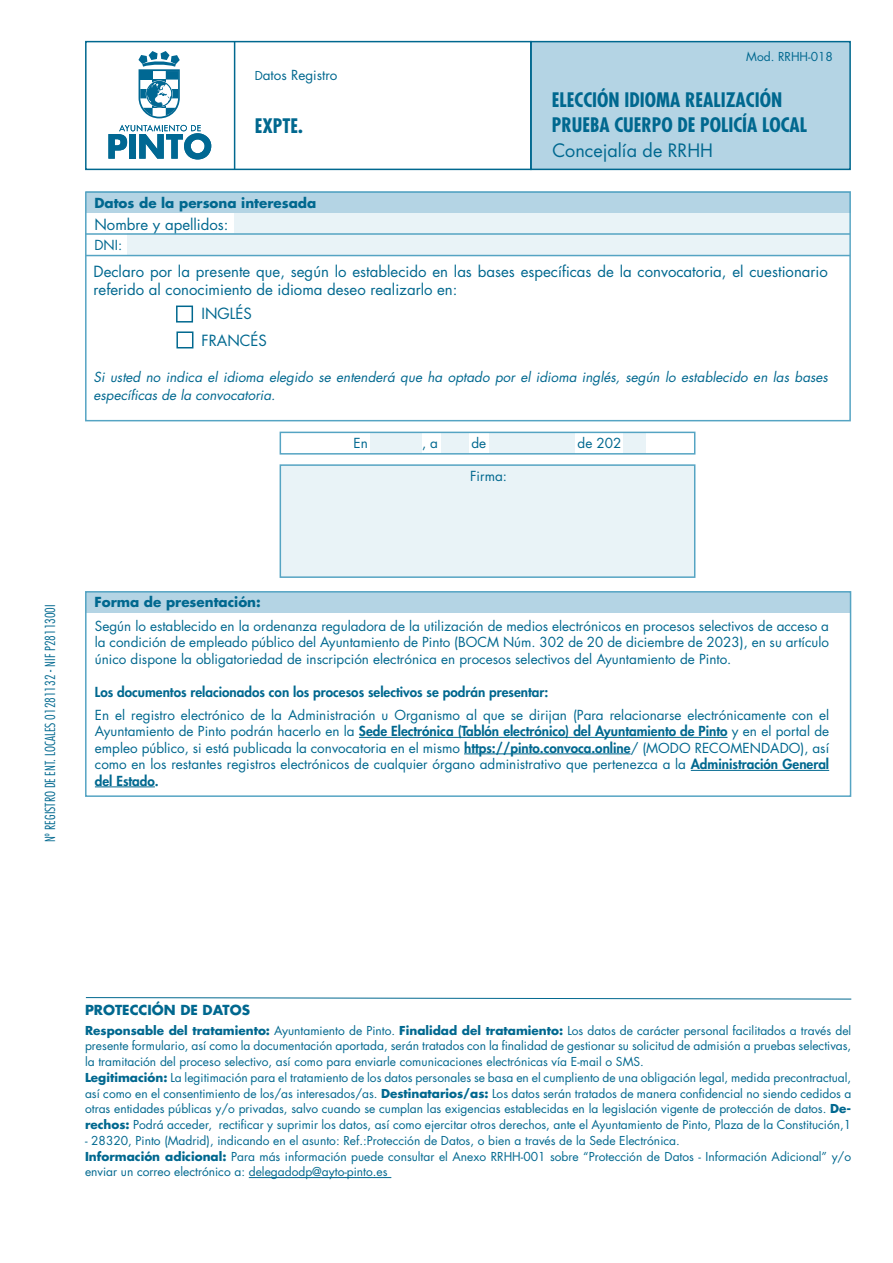
<style>
.page{position:relative;width:893px;height:1263px;background:#fff}
.page>*{position:absolute;margin:0;border:0;box-sizing:border-box;transform-origin:0 0}
.t1{font:700 condensed 19.5px "Futura Std";color:#00688f}
.t2{font:18px "Futura Std";color:#00688f}
.t3{font:15px/18px "Futura Std";color:#00688f}
.t4{font:13.5px/16.5px "Futura Std";color:#00688f;text-align:justify}
.t5{font:italic 13.5px/18px "Futura Std";color:#00688f}
.t6{font:800 13.5px "Futura Std";color:#00688f}
.t7{font:700 13.5px "Futura Std";color:#00688f}
.t8{font:300 condensed 13.5px "Futura Std";color:#00688f}
.t9{font:12px/15.8px "Futura Std";color:#00688f;text-align:justify}
.s1{font-size:12px}
.s2{font-weight:800}
.s3{font-weight:700}
</style>
<div class="page">
<div style="left:234px;top:212px;width:615px;height:22px;background:#e9f3f7"></div>
<div style="left:530px;top:41px;width:321px;height:129px;background:#b4d4e4;border:2px solid #00688f"></div>
<div style="left:85px;top:41px;width:447px;height:129px;border:2px solid #00688f"></div>
<hr style="left:234px;top:41px;width:1px;height:128px;background:#00688f">
<div style="left:128px;top:233px;width:721px;height:22px;background:#e9f3f7"></div>
<div style="left:86px;top:191px;width:765px;height:22px;background:#b4d4e4"></div>
<div style="left:85px;top:191px;width:766px;height:230px;border:2px solid #55a4c3"></div>
<hr style="left:86px;top:255px;width:764px;height:1px;background:#55a4c3">
<hr style="left:86px;top:233px;width:764px;height:2px;background:#55a4c3">
<div style="left:623px;top:433px;width:23px;height:21px;background:#e9f3f7"></div>
<div style="left:489px;top:432px;width:85px;height:22px;background:#e9f3f7"></div>
<div style="left:441px;top:432px;width:27px;height:22px;background:#e9f3f7"></div>
<div style="left:370px;top:432px;width:51px;height:22px;background:#e9f3f7"></div>
<div style="left:280px;top:432px;width:415px;height:23px;border:2px solid #55a4c3"></div>
<div style="left:280px;top:464px;width:415px;height:114px;background:#e9f3f7;border:2px solid #55a4c3"></div>
<hr style="left:249px;top:1177px;width:142px;height:1px;background:#00688f">
<svg style="left:85px;top:997px;width:767px;height:3px"></svg>
<svg style="left:108px;top:125px;width:103px;height:34px"></svg>
<svg style="left:138px;top:51px;width:42px;height:67px"></svg>
<div style="left:176px;top:306px;width:17px;height:17px;border:2px solid #00688f"></div>
<div style="left:176px;top:331px;width:17px;height:17px;border:2px solid #00688f"></div>
<div style="left:85px;top:591px;width:765px;height:21px;background:#b4d4e4"></div>
<div style="left:85px;top:591px;width:766px;height:206px;border:2px solid #55a4c3"></div>
<hr style="left:359px;top:737px;width:368px;height:1px;background:#00688f">
<hr style="left:464px;top:753px;width:167px;height:1px;background:#00688f">
<hr style="left:691px;top:770px;width:138px;height:1px;background:#00688f">
<hr style="left:95px;top:786px;width:60px;height:1px;background:#00688f">
<p class="t4" style="left:255px;top:67px;width:84px"><span class="s1">D</span>atos Registro</p>
<p class="t1" style="left:255px;top:114px;width:50px">EXPTE.</p>
<p class="t9" style="left:746px;top:49px;width:88px">Mod. RRHH-018</p>
<p class="t1" style="left:552px;top:88px;width:232px">ELECCIÓN IDIOMA REALIZACIÓN</p>
<p class="t1" style="left:552px;top:113px;width:257px">PRUEBA CUERPO DE POLICÍA LOCAL</p>
<p class="t2" style="left:552px;top:139px;width:162px">Concejalía de RRHH</p>
<p class="t7" style="left:94px;top:193px;width:223px">Datos de la persona interesada</p>
<p class="t4" style="left:94px;top:237px;width:29px">DNI:</p>
<p class="t3" style="left:94px;top:216px;width:136px">Nombre y apellidos:</p>
<p class="t3" style="left:94px;top:263px;width:736px">Declaro por la presente que, según lo establecido en las bases específicas de la convocatoria, el cuestionario referido al conocimiento de idioma deseo realizarlo en:</p>
<p class="t3" style="left:202px;top:305px;width:52px">INGLÉS</p>
<p class="t3" style="left:202px;top:332px;width:67px">FRANCÉS</p>
<p class="t5" style="left:94px;top:368px;width:736px">Si usted no indica el idioma elegido se entenderá que ha optado por el idioma inglés, según lo establecido en las bases específicas de la convocatoria.</p>
<p class="t4" style="left:354px;top:435px;width:16px">En</p>
<p class="t4" style="left:422px;top:435px;width:18px">, a</p>
<p class="t4" style="left:471px;top:435px;width:16px">de</p>
<p class="t4" style="left:578px;top:435px;width:45px">de 202</p>
<p class="t4" style="left:470px;top:468px;width:38px">Firma:</p>
<p class="t8" style="left:42px;top:842px;width:240px;rotate:-90deg">Nº REGISTRO DE ENT. LOCALES 01281132 - NIF P2811300I</p>
<p class="t7" style="left:94px;top:593px;width:168px">Forma de presentación:</p>
<p class="t4" style="left:95px;top:617px;width:736px">Según lo establecido en la ordenanza reguladora de la utilización de medios electrónicos en procesos selectivos de acceso a la condición de empleado público del Ayuntamiento de Pinto (BOCM Núm. 302 de 20 de diciembre de 2023), en su artículo único dispone la obligatoriedad de inscripción electrónica en procesos selectivos del Ayuntamiento de Pinto.</p>
<p class="t6" style="left:95px;top:683px;width:455px">Los documentos relacionados con los procesos selectivos se podrán presentar:</p>
<p class="t4" style="left:95px;top:706px;width:736px">En el registro electrónico de la Administración u Organismo al que se dirijan (Para relacionarse electrónicamente con el Ayuntamiento de Pinto podrán hacerlo en la <span class="s2">Sede Electrónica (Tablón electrónico) del Ayuntamiento de Pinto</span> y en el portal de empleo público, si está publicada la convocatoria en el mismo <span class="s2">https://pinto.convoca.online</span>/ (MODO RECOMENDADO), así como en los restantes registros electrónicos de cualquier órgano administrativo que pertenezca a la <span class="s2">Administración General del Estado.</span></p>
<p class="t7" style="left:85px;top:1000px;width:166px">PROTECCIÓN DE DATOS</p>
<p class="t9" style="left:85px;top:1022px;width:768px"><span class="s3">Responsable del tratamiento:</span> Ayuntamiento de Pinto. <span class="s3">Finalidad del tratamiento:</span> Los datos de carácter personal facilitados a través del presente formulario, así como la documentación aportada, serán tratados con la finalidad de gestionar su solicitud de admisión a pruebas selectivas, la tramitación del proceso selectivo, así como para enviarle comunicaciones electrónicas vía E-mail o SMS.</p>
<p class="t9" style="left:85px;top:1070px;width:768px"><span class="s3">Legitimación:</span> La legitimación para el tratamiento de los datos personales se basa en el cumpliento de una obligación legal, medida precontractual, así como en el consentimiento de los/as interesados/as. <span class="s3">Destinatarios/as:</span> Los datos serán tratados de manera confidencial no siendo cedidos a otras entidades públicas y/o privadas, salvo cuando se cumplan las exigencias establecidas en la legislación vigente de protección de datos. <span class="s3">De&shy;rechos:</span> Podrá acceder, rectificar y suprimir los datos, así como ejercitar otros derechos, ante el Ayuntamiento de Pinto, Plaza de la Constitución,1</p>
<p class="t9" style="left:85px;top:1133px;width:596px">- 28320, Pinto (Madrid), indicando en el asunto: Ref.:Protección de Datos, o bien a través de la Sede Electrónica.</p>
<p class="t9" style="left:85px;top:1148px;width:768px"><span class="s3">Información adicional:</span> Para más información puede consultar el Anexo RRHH-001 sobre “Protección de Datos - Información Adicional” y/o enviar un correo electrónico a: delegadodp@ayto-pinto.es</p>
</div>
